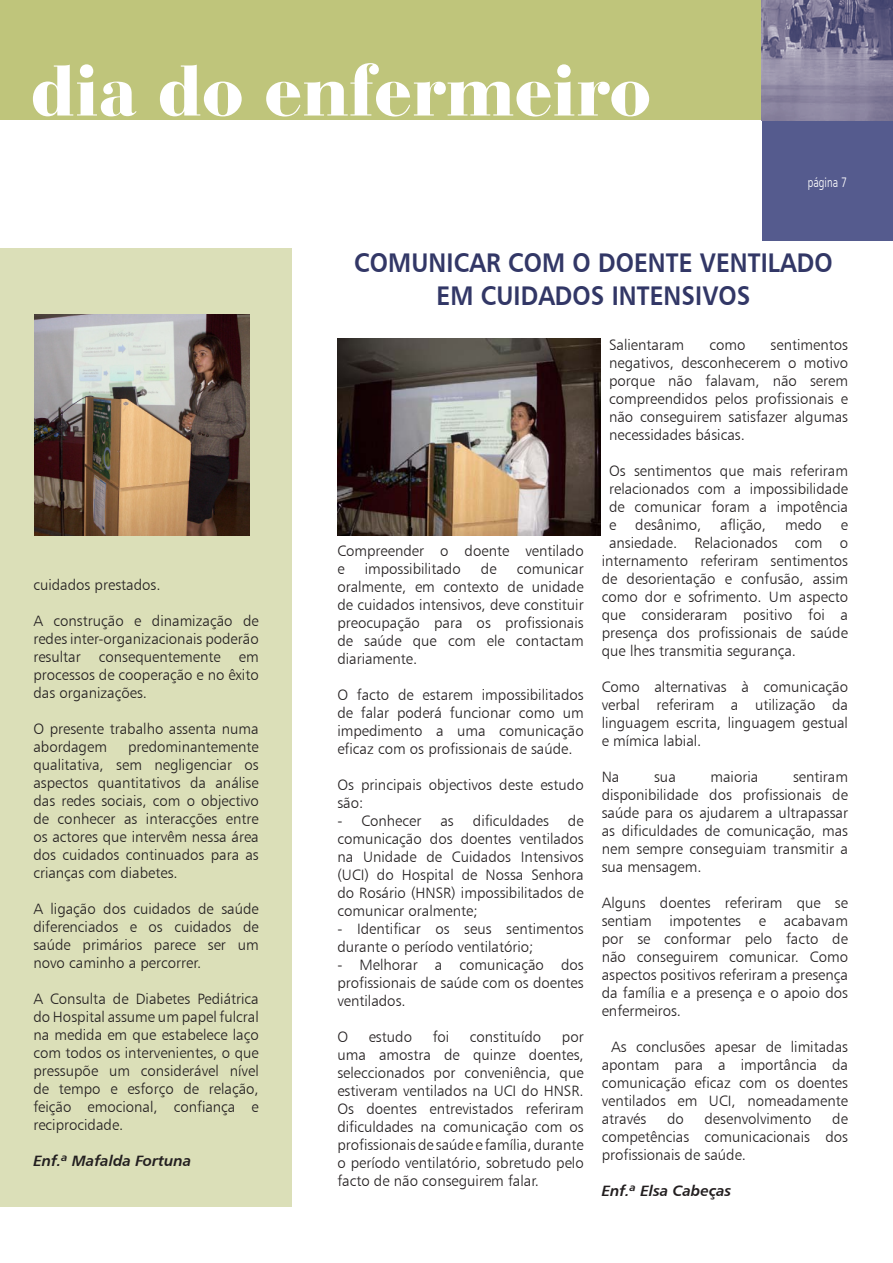
<style>
.page{position:relative;width:893px;height:1263px;background:#fff}
.page>*{position:absolute;margin:0;border:0;box-sizing:border-box;transform-origin:0 0}
.t1{font:900 75px "Bauer Bodoni BT";letter-spacing:.005em;color:#fff}
.t2{font:27px/33px "Humanist 777 BT Bold B";letter-spacing:.005em;color:#323766;text-align:center;scale:.9 1}
.t3{font:15px/18px "Humanist 777 BT Light B";color:#231f20;text-align:justify}
.t4{font:15px "Humanist 777 BT Bold Italic B";color:#231f20}
.t5{font:13.5px "Frut";color:#fff;scale:.9 1}
</style>
<div class="page">
<div style="left:0;top:0;width:893px;height:120px;background:#bfc57b"></div>
<div style="left:762px;top:120px;width:131px;height:120px;background:#555b8e"></div>
<img style="left:762px;top:0;width:130px;height:120px">
<div style="left:0;top:248px;width:292px;height:958px;background:#dbdfb8"></div>
<img style="left:34px;top:314px;width:216px;height:222px">
<img style="left:337px;top:338px;width:264px;height:198px">
<h1 class="t1" style="left:31px;top:43px;width:621px">dia do enfermeiro</h1>
<p class="t5" style="left:808px;top:174px;width:45px">página 7</p>
<p class="t3" style="left:33px;top:575px;width:129px">cuidados prestados.</p>
<p class="t3" style="left:33px;top:611px;width:227px">A construção e dinamização de redes inter-organizacionais poderão resultar consequentemente em processos de cooperação e no êxito das organizações.</p>
<p class="t3" style="left:33px;top:719px;width:227px">O presente trabalho assenta numa abordagem</p>
<p class="t3" style="left:33px;top:737px;width:227px;text-indent:95px">predominantemente qualitativa, sem negligenciar os aspectos quantitativos da análise das redes sociais, com o objectivo de conhecer as interacções entre os actores que intervêm nessa área dos cuidados continuados para as crianças com diabetes.</p>
<p class="t3" style="left:33px;top:899px;width:227px">A ligação dos cuidados de saúde diferenciados e os cuidados de saúde primários parece ser um novo caminho a percorrer.</p>
<p class="t3" style="left:33px;top:989px;width:227px">A Consulta de Diabetes Pediátrica do Hospital assume um papel fulcral na medida em que estabelece laço com todos os intervenientes, o que pressupõe um considerável nível de tempo e esforço de relação, feição emocional, confiança e reciprocidade.</p>
<p class="t4" style="left:33px;top:1151px;width:159px">Enf.ª Mafalda Fortuna</p>
<h2 class="t2" style="left:354px;top:245px;width:533px">COMUNICAR COM O DOENTE VENTILADO<br>EM CUIDADOS INTENSIVOS</h2>
<p class="t3" style="left:337px;top:541px;width:248px">Compreender o doente ventilado e</p>
<p class="t3" style="left:365px;top:559px;width:98px">impossibilitado</p>
<p class="t3" style="left:481px;top:559px;width:17px">de</p>
<p class="t3" style="left:337px;top:559px;width:248px;text-indent:179px">comunicar oralmente, em contexto de unidade de cuidados intensivos, deve constituir preocupação para os profissionais de saúde que com ele contactam diariamente.</p>
<p class="t3" style="left:337px;top:685px;width:248px">O facto de estarem impossibilitados de falar poderá funcionar como um impedimento a uma comunicação eficaz com os profissionais de saúde.</p>
<p class="t3" style="left:337px;top:775px;width:248px">Os principais objectivos deste estudo são:</p>
<p class="t3" style="left:337px;top:811px;width:86px">- Conhecer</p>
<p class="t3" style="left:440px;top:811px;width:15px">as</p>
<p class="t3" style="left:473px;top:811px;width:78px">dificuldades</p>
<p class="t3" style="left:337px;top:811px;width:248px;text-indent:231px">de comunicação dos doentes ventilados na Unidade de Cuidados Intensivos (UCI) do Hospital de Nossa Senhora do Rosário (HNSR) impossibilitados de comunicar oralmente;</p>
<p class="t3" style="left:337px;top:919px;width:248px">- Identificar os seus sentimentos durante o período ventilatório;</p>
<p class="t3" style="left:337px;top:955px;width:248px">- Melhorar a comunicação dos profissionais de saúde com os doentes ventilados.</p>
<p class="t3" style="left:337px;top:1027px;width:12px">O</p>
<p class="t3" style="left:369px;top:1027px;width:45px">estudo</p>
<p class="t3" style="left:433px;top:1027px;width:18px">foi</p>
<p class="t3" style="left:470px;top:1027px;width:73px">constituído</p>
<p class="t3" style="left:337px;top:1027px;width:248px;text-indent:225px">por uma amostra de quinze doentes, seleccionados por conveniência, que estiveram ventilados na UCI do HNSR.<br>Os doentes entrevistados referiram dificuldades na comunicação com os profissionais de saúde e família, durante o período ventilatório, sobretudo pelo facto de não conseguirem falar.</p>
<p class="t3" style="left:609px;top:335px;width:77px">Salientaram</p>
<p class="t3" style="left:709px;top:335px;width:38px">como</p>
<p class="t3" style="left:609px;top:335px;width:240px;text-indent:161px">sentimentos negativos, desconhecerem o motivo porque não falavam, não serem compreendidos pelos profissionais e não conseguirem satisfazer algumas necessidades básicas.</p>
<p class="t3" style="left:609px;top:461px;width:240px">Os sentimentos que mais referiram relacionados com a impossibilidade de comunicar foram a impotência e</p>
<p class="t3" style="left:635px;top:515px;width:68px">desânimo,</p>
<p class="t3" style="left:720px;top:515px;width:47px">aflição,</p>
<p class="t3" style="left:785px;top:515px;width:38px">medo</p>
<p class="t3" style="left:841px;top:515px;width:9px">e</p>
<p class="t3" style="left:609px;top:533px;width:240px">ansiedade. Relacionados com o</p>
<p class="t3" style="left:602px;top:551px;width:248px">internamento referiram sentimentos</p>
<p class="t3" style="left:602px;top:569px;width:248px">de desorientação e confusão, assim</p>
<p class="t3" style="left:602px;top:587px;width:248px">como dor e sofrimento. Um aspecto</p>
<p class="t3" style="left:602px;top:605px;width:248px">que consideraram positivo foi a</p>
<p class="t3" style="left:602px;top:623px;width:248px">presença dos profissionais de saúde</p>
<p class="t3" style="left:602px;top:641px;width:196px">que lhes transmitia segurança.</p>
<p class="t3" style="left:602px;top:677px;width:248px">Como alternativas à comunicação verbal referiram a utilização da linguagem escrita, linguagem gestual e mímica labial.</p>
<p class="t3" style="left:602px;top:767px;width:19px">Na</p>
<p class="t3" style="left:654px;top:767px;width:23px">sua</p>
<p class="t3" style="left:710px;top:767px;width:49px">maioria</p>
<p class="t3" style="left:602px;top:767px;width:248px;text-indent:191px">sentiram disponibilidade dos profissionais de saúde para os ajudarem a ultrapassar as dificuldades de comunicação, mas nem sempre conseguiam transmitir a sua mensagem.</p>
<p class="t3" style="left:602px;top:893px;width:248px">Alguns doentes referiram que se sentiam impotentes e acabavam por se conformar pelo facto de não conseguirem comunicar. Como aspectos positivos referiram a presença da família e a presença e o apoio dos enfermeiros.</p>
<p class="t3" style="left:602px;top:1037px;width:248px;text-indent:9px">As conclusões apesar de limitadas apontam para a importância da comunicação eficaz com os doentes ventilados em UCI, nomeadamente através</p>
<p class="t3" style="left:602px;top:1109px;width:248px;text-indent:231px">de competências comunicacionais dos profissionais de saúde.</p>
<p class="t4" style="left:602px;top:1181px;width:131px">Enf.ª Elsa Cabeças</p>
<p class="t3" style="left:667px;top:1109px;width:18px">do</p>
<p class="t3" style="left:704px;top:1109px;width:109px">desenvolvimento</p>
</div>
